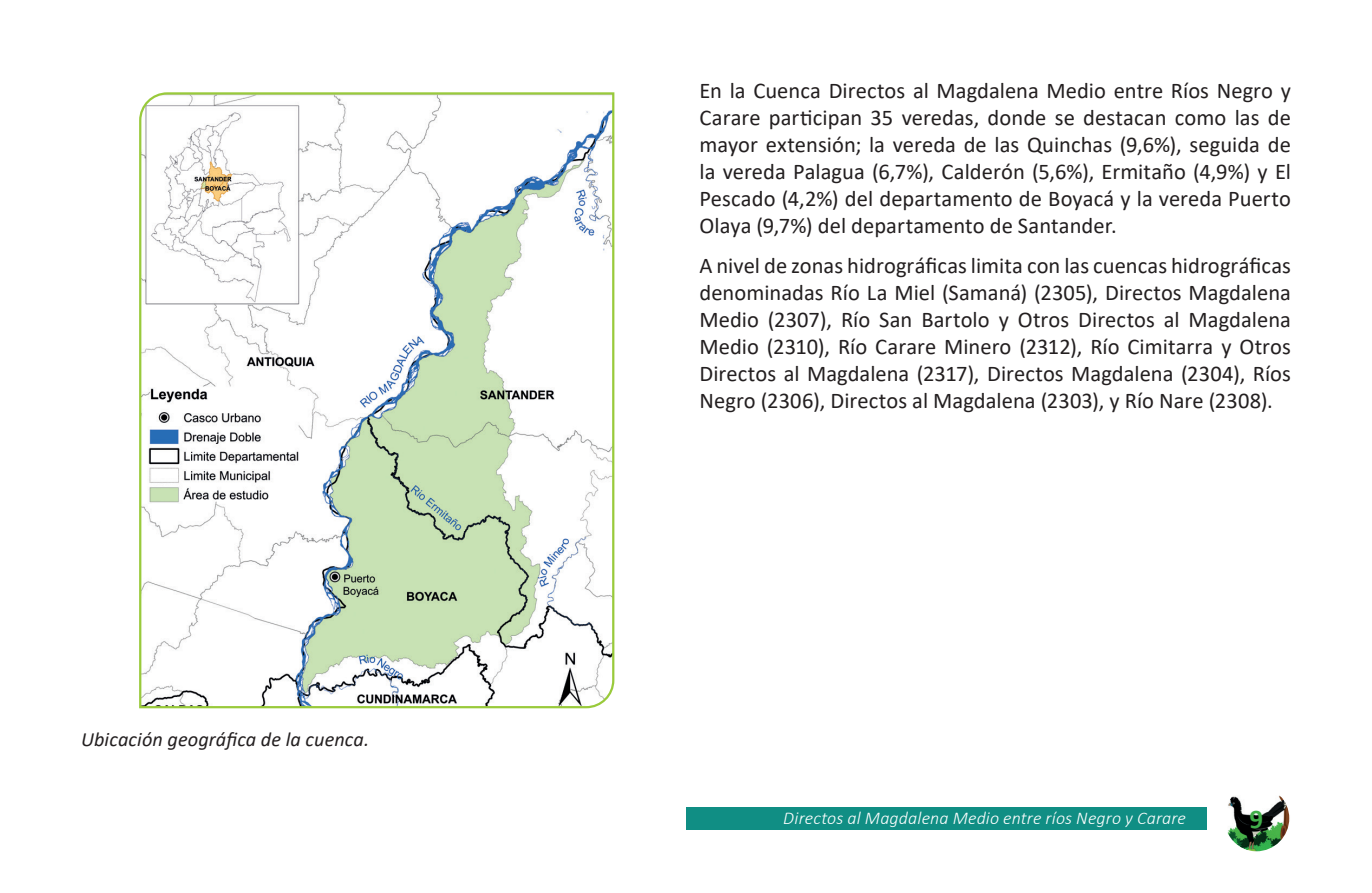
<style>
.page{position:relative;width:1372px;height:893px;background:#fff}
.page>*{position:absolute;margin:0;border:0;box-sizing:border-box;transform-origin:0 0}
.t1{font:700 27px "Calibri";color:#40ae49}
.t2{font:22.5px/27px "Calibri";letter-spacing:.005em;color:#231f20;text-align:justify}
.t3{font:italic 20.25px "Calibri";letter-spacing:.005em;color:#231f20}
.t4{font:italic 300 18px "Calibri";letter-spacing:.01em;color:#fff}
</style>
<div class="page">
<svg style="left:139px;top:92px;width:476px;height:617px"></svg>
<div style="left:686px;top:807px;width:519px;height:23px;background:#108e84"></div>
<img style="left:1227px;top:795px;width:60px;height:55px">
<div style="left:1221px;top:784px;width:69px;height:69px;border:2px solid #fff;border-radius:50%"></div>
<p class="t3" style="left:81px;top:725px;width:289px">Ubicación geográfica de la cuenca.</p>
<p class="t2" style="left:699px;top:76px;width:593px">En la Cuenca Directos al Magdalena Medio entre Ríos Negro y Carare participan 35 veredas, donde se destacan como las de mayor extensión; la vereda de las Quinchas (9,6%), seguida de la vereda Palagua (6,7%), Calderón (5,6%), Ermitaño (4,9%) y El Pescado (4,2%) del departamento de Boyacá y la vereda Puerto Olaya (9,7%) del departamento de Santander.</p>
<p class="t2" style="left:699px;top:251px;width:593px">A nivel de zonas hidrográficas limita con las cuencas hidrográficas denominadas Río La Miel (Samaná) (2305), Directos Magdalena Medio (2307), Río San Bartolo y Otros Directos al Magdalena Medio (2310), Río Carare Minero (2312), Río Cimitarra y Otros Directos al Magdalena (2317), Directos Magdalena (2304), Ríos Negro (2306), Directos al Magdalena (2303), y Río Nare (2308).</p>
<p class="t4" style="left:783px;top:806px;width:404px">Directos al Magdalena Medio entre ríos Negro y Carare</p>
<p class="t1" style="left:1249px;top:800px;width:15px">9</p>
</div>
